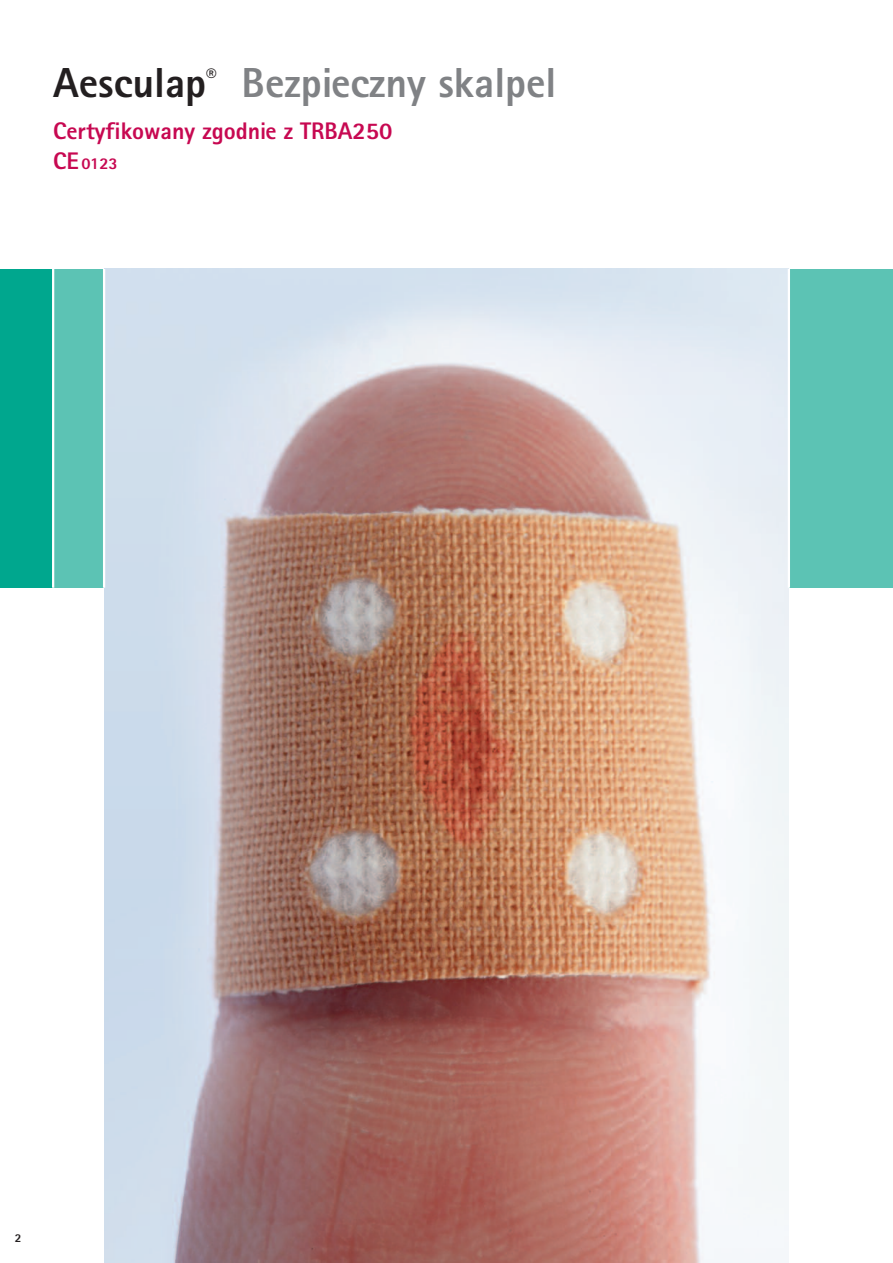
<style>
.page{position:relative;width:893px;height:1263px;background:#fff}
.page>*{position:absolute;margin:0;border:0;box-sizing:border-box;transform-origin:0 0}
.t1{font:800 42px "Rotis Sans Serif";color:#808285}
.t2{font:800 24px "Rotis Sans Serif";color:#c70851}
.t3{font:800 16.5px "Rotis Sans Serif";color:#c70851}
.t4{font:800 12px "Rotis Sans Serif";color:#231f20}
.s1{color:#231f20}
.s2{font-size:24px}
</style>
<div class="page">
<div style="left:0;top:269px;width:53px;height:319px;background:#00a78e"></div>
<div style="left:53px;top:269px;width:51px;height:319px;background:#5cc3b4"></div>
<div style="left:789px;top:269px;width:104px;height:319px;background:#5cc3b4"></div>
<hr style="left:52px;top:269px;width:2px;height:319px;background:#fff">
<img style="left:104px;top:269px;width:685px;height:994px">
<hr style="left:103px;top:269px;width:2px;height:319px;background:#fff">
<hr style="left:788px;top:269px;width:2px;height:319px;background:#fff">
<h1 class="t1" style="left:53px;top:56px;width:505px"><span class="s1">Aesculap</span><sup>®</sup> Bezpieczny skalpel</h1>
<p class="t2" style="left:53px;top:116px;width:341px">Certyfikowany zgodnie z TRBA250</p>
<p class="t3" style="left:53px;top:153px;width:66px"><span class="s2">CE</span> 0123</p>
<p class="t4" style="left:15px;top:1230px;width:8px">2</p>
</div>
